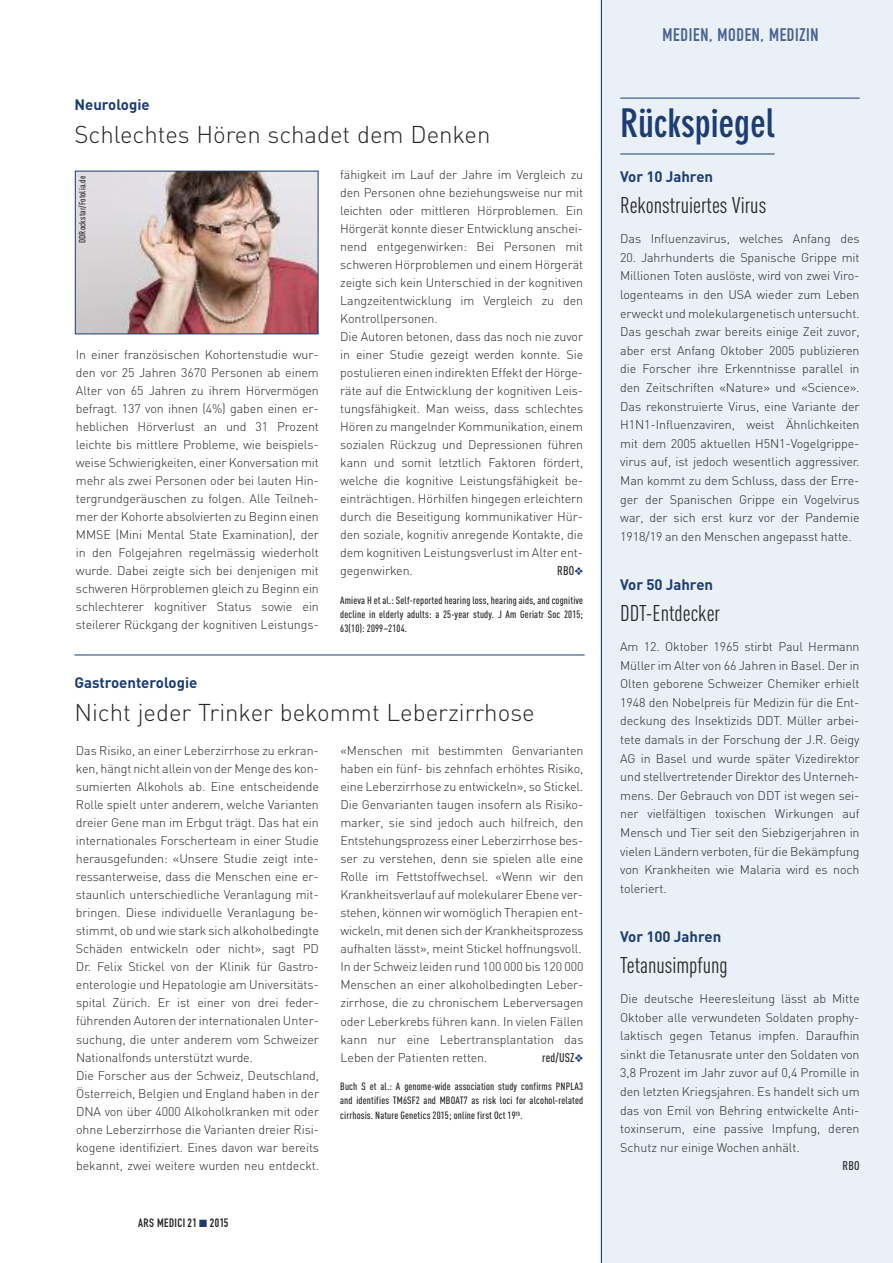
<style>
.page{position:relative;width:893px;height:1263px;background:#fff}
.page>*{position:absolute;margin:0;border:0;box-sizing:border-box;transform-origin:0 0}
.t1{font:700 condensed 39px "DIN Neuzeit Grotesk";color:#1d3c72}
.t2{font:300 24px "DIN";color:#272627}
.t3{font:22.5px "DIN Cond";color:#272627}
.t4{font:18px "DIN Engschrift";letter-spacing:.035em;color:#4a638e}
.t5{font:700 15px "DIN";color:#1d3c72}
.t6{font:300 12.45px/18px "DIN";letter-spacing:-.005em;color:#272627;text-align:justify}
.t7{font:500 12.45px "DIN Cond";letter-spacing:.015em;color:#272627}
.t8{font:12px "DIN Engschrift";letter-spacing:.035em;color:#272627}
.t9{font:500 10.5px/14.2px "DIN Cond";letter-spacing:.015em;color:#272627;text-align:justify}
.t10{font:500 9px "DIN Cond";letter-spacing:.015em;color:#272627}
.s1{color:#1d3c72}
</style>
<div class="page">
<hr style="left:74px;top:655px;width:511px;height:1px;background:#1d3c72">
<div style="left:601px;top:0;width:292px;height:1263px;background:#e9f0f7"></div>
<hr style="left:620px;top:98px;width:240px;height:1px;background:#1d3c72">
<hr style="left:620px;top:154px;width:154px;height:1px;background:#1d3c72">
<img style="left:77px;top:173px;width:239px;height:159px">
<div style="left:75px;top:171px;width:243px;height:163px;border:1px solid #1d3c72"></div>
<p class="t5" style="left:74px;top:96px;width:77px">Neurologie</p>
<h2 class="t2" style="left:74px;top:120px;width:418px">Schlechtes Hören schadet dem Denken</h2>
<p class="t10" style="left:79px;top:243px;width:68px;rotate:-90deg">DDRockstar/Fotolia.de</p>
<p class="t6" style="left:76px;top:346px;width:245px">In einer französischen Kohortenstudie wur&shy;den vor 25 Jahren 3670 Personen ab einem Alter von 65 Jahren zu ihrem Hörvermögen befragt. 137 von ihnen (4%) gaben einen er&shy;heblichen Hörverlust an und 31 Prozent leichte bis mittlere Probleme, wie beispiels&shy;weise Schwierigkeiten, einer Konversation mit mehr als zwei Personen oder bei lauten Hin&shy;tergrundgeräuschen zu folgen. Alle Teilneh&shy;mer der Kohorte absolvierten zu Beginn einen MMSE (Mini Mental State Examination), der in den Folgejahren regelmässig wiederholt wurde. Dabei zeigte sich bei denjenigen mit schweren Hörproblemen gleich zu Beginn ein schlechterer kognitiver Status sowie ein steilerer Rückgang der kognitiven Leistungs-</p>
<p class="t6" style="left:340px;top:166px;width:245px;text-align:left">fähigkeit im Lauf der Jahre im Vergleich zu den Personen ohne beziehungsweise nur mit leichten oder mittleren Hörproblemen. Ein Hörgerät konnte dieser Entwicklung anschei&shy;nend entgegenwirken: Bei Personen mit schweren Hörproblemen und einem Hörgerät zeigte sich kein Unterschied in der kognitiven Langzeitentwicklung im Vergleich zu den Kontrollpersonen.<br>Die Autoren betonen, dass das noch nie zuvor in einer Studie gezeigt werden konnte. Sie postulieren einen indirekten Effekt der Hörge&shy;räte auf die Entwicklung der kognitiven Leis&shy;tungsfähigkeit. Man weiss, dass schlechtes Hören zu mangelnder Kommunikation, einem sozialen Rückzug und Depressionen führen kann und somit letztlich Faktoren fördert, welche die kognitive Leistungsfähigkeit be&shy;einträchtigen. Hörhilfen hingegen erleichtern durch die Beseitigung kommunikativer Hür&shy;den soziale, kognitiv anregende Kontakte, die dem kognitiven Leistungsverlust im Alter ent&shy;gegenwirken.</p>
<p class="t7" style="left:557px;top:566px;width:27px">RBO<span class="s1">❖</span></p>
<p class="t9" style="left:340px;top:594px;width:245px">Amieva H et al.: Self-reported hearing loss, hearing aids, and cognitive decline in elderly adults: a 25-year study. J Am Geriatr Soc 2015; 63(10): 2099–2104.</p>
<p class="t5" style="left:74px;top:674px;width:124px">Gastroenterologie</p>
<h2 class="t2" style="left:74px;top:699px;width:462px">Nicht jeder Trinker bekommt Leberzirrhose</h2>
<p class="t6" style="left:76px;top:742px;width:245px;text-align:left">Das Risiko, an einer Leberzirrhose zu erkran&shy;ken, hängt nicht allein von der Menge des kon&shy;sumierten Alkohols ab. Eine entscheidende Rolle spielt unter anderem, welche Varianten dreier Gene man im Erbgut trägt. Das hat ein internationales Forscherteam in einer Studie herausgefunden: «Unsere Studie zeigt inte&shy;ressanterweise, dass die Menschen eine er&shy;staunlich unterschiedliche Veranlagung mit&shy;bringen. Diese individuelle Veranlagung be&shy;stimmt, ob und wie stark sich alkoholbedingte Schäden entwickeln oder nicht», sagt PD Dr. Felix Stickel von der Klinik für Gastro&shy;enterologie und Hepatologie am Universitäts&shy;spital Zürich. Er ist einer von drei feder&shy;führenden Autoren der internationalen Unter&shy;suchung, die unter anderem vom Schweizer Nationalfonds unterstützt wurde.<br>Die Forscher aus der Schweiz, Deutschland, Österreich, Belgien und England haben in der DNA von über 4000 Alkoholkranken mit oder ohne Leberzirrhose die Varianten dreier Risi&shy;kogene identifiziert. Eines davon war bereits bekannt, zwei weitere wurden neu entdeckt.</p>
<p class="t6" style="left:340px;top:742px;width:245px;text-align:left">«Menschen mit bestimmten Genvarianten haben ein fünf- bis zehnfach erhöhtes Risiko, eine Leberzirrhose zu entwickeln», so Stickel.<br>Die Genvarianten taugen insofern als Risiko&shy;marker, sie sind jedoch auch hilfreich, den Entstehungsprozess einer Leberzirrhose bes&shy;ser zu verstehen, denn sie spielen alle eine Rolle im Fettstoffwechsel. «Wenn wir den Krankheitsverlauf auf molekularer Ebene ver&shy;stehen, können wir womöglich Therapien ent&shy;wickeln, mit denen sich der Krankheitsprozess aufhalten lässt», meint Stickel hoffnungsvoll.<br>In der Schweiz leiden rund 100 000 bis 120 000<br>Menschen an einer alkoholbedingten Leber&shy;zirrhose, die zu chronischem Leberversagen oder Leberkrebs führen kann. In vielen Fällen kann nur eine Lebertransplantation das Leben der Patienten retten.</p>
<p class="t7" style="left:542px;top:1053px;width:43px">red/USZ<span class="s1">❖</span></p>
<p class="t9" style="left:340px;top:1080px;width:245px">Buch S et al.: A genome-wide association study confirms PNPLA3 and identifies TM6SF2 and MBOAT7 as risk loci for alcohol-related cirrhosis. Nature Genetics 2015; online first Oct 19<sup>th</sup>.</p>
<p class="t8" style="left:138px;top:1218px;width:91px">ARS MEDICI21 <span class="s1">■</span> 2015</p>
<h3 class="t4" style="left:662px;top:28px;width:158px">MEDIEN, MODEN, MEDIZIN</h3>
<h1 class="t1" style="left:620px;top:108px;width:156px">Rückspiegel</h1>
<p class="t5" style="left:620px;top:168px;width:94px">Vor 10 Jahren</p>
<h3 class="t3" style="left:620px;top:197px;width:148px">Rekonstruiertes Virus</h3>
<p class="t6" style="left:620px;top:230px;width:241px">Das Influenzavirus, welches Anfang des</p>
<p class="t6" style="left:620px;top:248px;width:241px;line-height:18.6px">20. Jahrhunderts die Spanische Grippe mit Millionen Toten auslöste, wird von zwei Viro&shy;logenteams in den USA wieder zum Leben erweckt und molekulargenetisch untersucht.<br>Das geschah zwar bereits einige Zeit zuvor, aber erst Anfang Oktober 2005 publizieren die Forscher ihre Erkenntnisse parallel in den Zeitschriften «Nature» und «Science».<br>Das rekonstruierte Virus, eine Variante der H1N1-Influenzaviren, weist Ähnlichkeiten mit dem 2005 aktuellen H5N1-Vogelgrippe&shy;virus auf, ist jedoch wesentlich aggressiver.<br>Man kommt zu dem Schluss, dass der Erre&shy;ger der Spanischen Grippe ein Vogelvirus war, der sich erst kurz vor der Pandemie 1918/19 an den Menschen angepasst hatte.</p>
<p class="t5" style="left:620px;top:576px;width:94px">Vor 50 Jahren</p>
<h3 class="t3" style="left:620px;top:605px;width:101px">DDT-Entdecker</h3>
<p class="t6" style="left:620px;top:637px;width:241px;line-height:18.6px">Am 12. Oktober 1965 stirbt Paul Hermann Müller im Alter von 66 Jahren in Basel. Der in Olten geborene Schweizer Chemiker erhielt 1948 den Nobelpreis für Medizin für die Ent&shy;deckung des Insektizids DDT. Müller arbei&shy;tete damals in der Forschung der J.R. Geigy AG in Basel und wurde später Vizedirektor und stellvertretender Direktor des Unterneh&shy;mens. Der Gebrauch von DDT ist wegen sei&shy;ner vielfältigen toxischen Wirkungen auf Mensch und Tier seit den Siebzigerjahren in vielen Ländern verboten, für die Bekämpfung von Krankheiten wie Malaria wird es noch toleriert.</p>
<p class="t5" style="left:620px;top:928px;width:103px">Vor 100 Jahren</p>
<h3 class="t3" style="left:620px;top:957px;width:109px">Tetanusimpfung</h3>
<p class="t6" style="left:620px;top:989px;width:241px;line-height:18.6px">Die deutsche Heeresleitung lässt ab Mitte Oktober alle verwundeten Soldaten prophy&shy;laktisch gegen Tetanus impfen. Daraufhin sinkt die Tetanusrate unter den Soldaten von 3,8 Prozent im Jahr zuvor auf 0,4 Promille in den letzten Kriegsjahren. Es handelt sich um das von Emil von Behring entwickelte Anti&shy;toxinserum, eine passive Impfung, deren Schutz nur einige Wochen anhält.</p>
<p class="t7" style="left:843px;top:1161px;width:18px">RBO</p>
</div>
